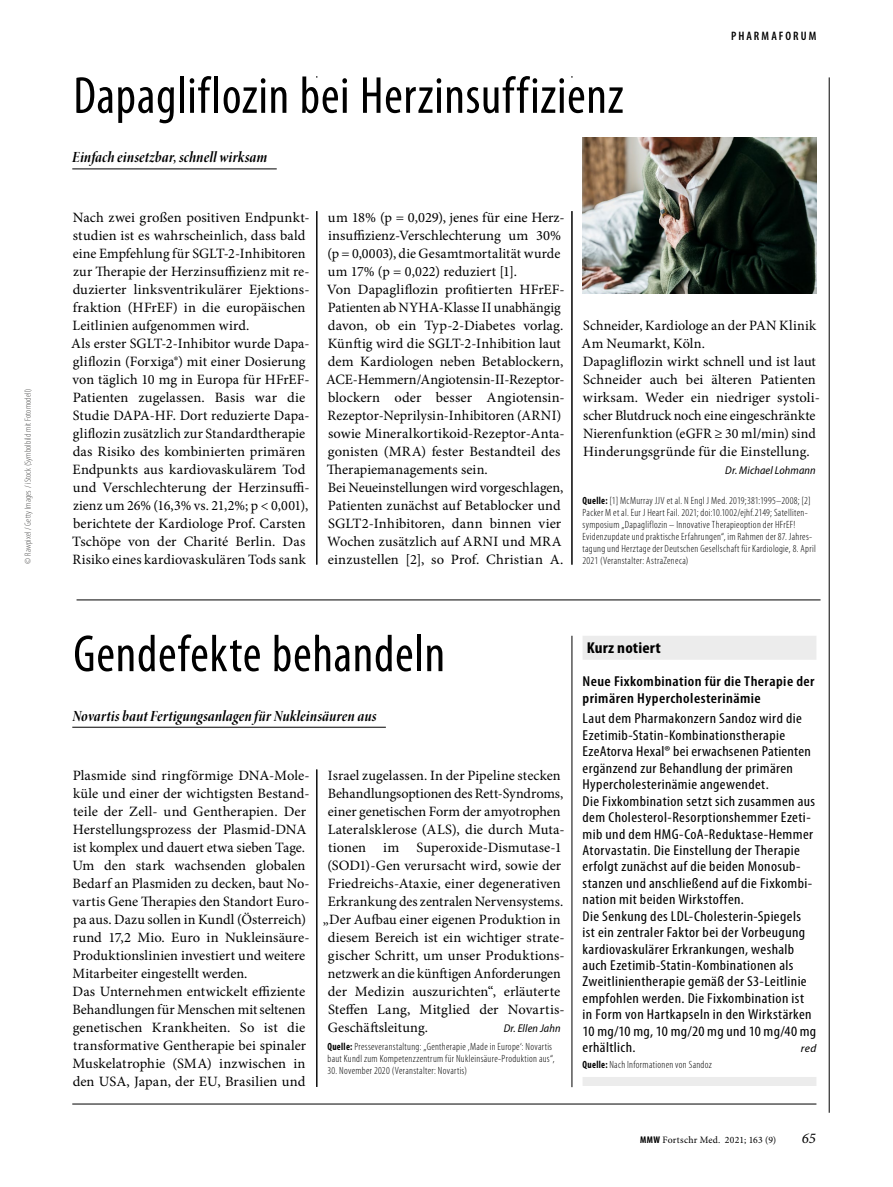
<style>
.page{position:relative;width:893px;height:1187px;background:#fff}
.page>*{position:absolute;margin:0;border:0;box-sizing:border-box;transform-origin:0 0}
.Title_klein{font:condensed 52.5px "Myriad Pro";letter-spacing:.015em;color:#000}
.SuperTitle_1Pharma{font:15.75px "Minion Pro Bold Cn It Disp";letter-spacing:.005em;color:#000}
.NoXML_Kurz_notiert{font:700 condensed 15.75px "Myriad Pro";letter-spacing:.01em;color:#000;scale:1.1 1}
.t1{font:italic 14.85px "Minion Pro";color:#000}
.Para_Kurz_notiert{font:condensed 14.4px/16.5px "Myriad Pro";letter-spacing:.025em;color:#000;scale:1.1 1}
.Title_Kurz_notiert{font:600 condensed 14.4px/16.5px "Myriad Pro";letter-spacing:.03em;color:#000;scale:1.1 1}
.Para_x{font:14.25px/18px "Minion Pro";letter-spacing:.005em;color:#000}
.t2{font:600 condensed 12.3px "Myriad Pro";letter-spacing:.165em;color:#000}
.Para_x-2{font:italic semi-condensed 11.25px "Myriad Pro";letter-spacing:.01em;color:#000}
.Para_Kurz_notiert-2{font:italic semi-condensed 11.25px "Myriad Pro";color:#000;scale:1.1 1}
.Source_x{font:300 condensed 10.5px/12px "Myriad Pro";letter-spacing:.03em;color:#000}
.Source_BoxLine{font:300 condensed 10.5px "Myriad Pro";letter-spacing:.03em;color:#000}
.t3{font:9.75px "Minion Pro";letter-spacing:.02em;color:#000}
.Image_Source_x{font:300 condensed 9px "Myriad Pro";letter-spacing:.02em;color:#4d4d4c}
.s1{font-weight:700}
.s2{font-family:"Myriad Pro";font-weight:700;font-stretch:condensed}
</style>
<div class="page">
<hr style="left:572px;top:635px;width:1px;height:452px;background:#000">
<hr style="left:829px;top:77px;width:1px;height:1035px;background:#000">
<hr style="left:77px;top:599px;width:743px;height:1px;background:#000">
<hr style="left:72px;top:1103px;width:744px;height:1px;background:#000">
<div style="left:583px;top:635px;width:233px;height:24px;background:#ececec"></div>
<div style="left:583px;top:1076px;width:233px;height:9px;background:#ececec"></div>
<hr style="left:72px;top:727px;width:314px;height:1px;background:#000">
<hr style="left:317px;top:769px;width:1px;height:317px;background:#000">
<hr style="left:72px;top:169px;width:205px;height:1px;background:#000">
<hr style="left:317px;top:211px;width:1px;height:353px;background:#000">
<hr style="left:572px;top:211px;width:1px;height:353px;background:#000">
<img style="left:583px;top:138px;width:233px;height:155px">
<p class="Image_Source_x" style="left:23px;top:563px;width:177px;rotate:-90deg">© Rawpixel / Getty Images / iStock (Symbolbild mit Fotomodell)</p>
<p class="Title_klein" style="left:73px;top:64px;width:552px">Dapagliflozin bei Herzinsuffizienz</p>
<p class="SuperTitle_1Pharma" style="left:72px;top:148px;width:196px">Einfach einsetzbar, schnell wirksam</p>
<p class="t2" style="left:731px;top:29px;width:87px">PHARMAFORUM</p>
<p class="Para_x" style="left:73px;top:208px;width:239px">Nach zwei großen positiven Endpunkt&shy;studien ist es wahrscheinlich, dass bald eine Empfehlung für SGLT-2-Inhibitoren zur Therapie der Herzinsuffizienz mit re&shy;duzierter linksventrikulärer Ejektions&shy;fraktion (HFrEF) in die europäischen Leitlinien aufgenommen wird.</p>
<p class="Para_x" style="left:71px;top:334px;width:240px">Als erster SGLT-2-Inhibitor wurde Dapa&shy;gliflozin (Forxiga®) mit einer Dosierung von täglich 10 mg in Europa für HFrEF-Patienten zugelassen. Basis war die Studie DAPA-HF. Dort reduzierte Dapa&shy;gliflozin zusätzlich zur Standardtherapie das Risiko des kombinierten primären Endpunkts aus kardiovaskulärem Tod und Verschlechterung der Herzinsuf-fi&shy;zienz um 26% (16,3% vs. 21,2%; p &lt; 0,001), berichtete der Kardiologe Prof. Carsten Tschöpe von der Charité Berlin. Das Risiko eines kardiovaskulären Tods sank</p>
<p class="Para_x" style="left:327px;top:208px;width:239px">um 18% (p = 0,029), jenes für eine Herz&shy;insuffizienz-Verschlechterung um 30% (p = 0,0003), die Gesamtmortalität wurde um 17% (p = 0,022) reduziert [1].</p>
<p class="Para_x" style="left:326px;top:280px;width:240px">Von Dapagliflozin profitierten HFrEF-Patienten ab NYHA-Klasse II unabhängig davon, ob ein Typ-2-Diabetes vorlag.<br>Künftig wird die SGLT-2-Inhibition laut dem Kardiologen neben Betablockern, ACE-Hemmern/Angiotensin-II-Rezeptor&shy;blockern oder besser Angiotensin-Rezeptor-Neprilysin-Inhibitoren (ARNI) sowie Mineralkortikoid-Rezeptor-Anta&shy;gonisten (MRA) fester Bestandteil des Therapiemanagements sein.</p>
<p class="Para_x" style="left:327px;top:478px;width:238px">Bei Neueinstellungen wird vorgeschlagen, Patienten zunächst auf Betablocker und SGLT2-Inhibitoren, dann binnen vier Wochen zusätzlich auf ARNI und MRA einzustellen [2], so Prof. Christian A.</p>
<p class="Para_x" style="left:581px;top:316px;width:236px">Schneider, Kardiologe an der PAN Klinik<br>Am Neumarkt, Köln.</p>
<p class="Para_x" style="left:583px;top:352px;width:239px">Dapagliflozin wirkt schnell und ist laut Schneider auch bei älteren Patienten wirksam. Weder ein niedriger systoli&shy;scher Blutdruck noch eine eingeschränkte Nierenfunktion (eGFR ≥ 30 ml/min) sind Hinderungsgründe für die Einstellung.</p>
<p class="Para_x-2" style="left:725px;top:464px;width:92px">Dr. Michael Lohmann</p>
<p class="Source_x" style="left:583px;top:494px;width:235px"><span class="s1">Quelle:</span> [1] McMurray JJV et al. N Engl J Med. 2019;381:1995–2008; [2] Packer M et al. Eur J Heart Fail. 2021; doi:10.1002/ejhf.2149; Satelliten&shy;symposium „Dapagliflozin – Innovative Therapieoption der HFrEF!<br>Evidenzupdate und praktische Erfahrungen“, im Rahmen der 87. Jahres&shy;tagung und Herztage der Deutschen Gesellschaft für Kardiologie, 8. April</p>
<p class="Source_x" style="left:583px;top:554px;width:107px">2021 (Veranstalter: AstraZeneca)</p>
<p class="Title_klein" style="left:73px;top:622px;width:373px">Gendefekte behandeln</p>
<p class="SuperTitle_1Pharma" style="left:72px;top:706px;width:306px">Novartis baut Fertigungsanlagen für Nukleinsäuren aus</p>
<p class="Para_x" style="left:73px;top:766px;width:238px">Plasmide sind ringförmige DNA-Mole&shy;küle und einer der wichtigsten Bestand&shy;teile der Zell- und Gentherapien. Der Herstellungsprozess der Plasmid-DNA ist komplex und dauert etwa sieben Tage.</p>
<p class="Para_x" style="left:72px;top:856px;width:239px">Um den stark wachsenden globalen Bedarf an Plasmiden zu decken, baut No&shy;vartis Gene Therapies den Standort Euro&shy;pa aus. Dazu sollen in Kundl (Österreich) rund 17,2 Mio. Euro in Nukleinsäure-Produktionslinien investiert und weitere Mitarbeiter eingestellt werden.</p>
<p class="Para_x" style="left:72px;top:982px;width:235px;text-align:justify">Das Unternehmen entwickelt effiziente Behandlungen für Menschen mit seltenen genetischen Krankheiten. So ist die transformative Gentherapie bei spinaler Muskelatrophie (SMA) inzwischen in den USA, Japan, der EU, Brasilien und</p>
<p class="Para_x" style="left:327px;top:766px;width:237px">Israel zugelassen. In der Pipeline stecken Behandlungsoptionen des Rett-Syndroms, einer genetischen Form der amyotrophen Lateralsklerose (ALS), die durch Muta&shy;tionen im Superoxide-Dismutase-1 (SOD1)-Gen verursacht wird, sowie der Friedreichs-Ataxie, einer degenerativen Erkrankung des zentralen Nervensystems.</p>
<p class="Para_x" style="left:328px;top:910px;width:238px;text-indent:-5px">„Der Aufbau einer eigenen Produktion in diesem Bereich ist ein wichtiger strate&shy;gischer Schritt, um unser Produktions&shy;netzwerk an die künftigen Anforderungen der Medizin auszurichten“, erläuterte Steffen Lang, Mitglied der Novartis-Geschäftsleitung.</p>
<p class="Para_x-2" style="left:504px;top:1022px;width:58px">Dr. Ellen Jahn</p>
<p class="Source_x" style="left:327px;top:1040px;width:229px"><span class="s1">Quelle:</span> Presseveranstaltung: „Gentherapie ‚Made in Europe‘: Novartis baut Kundl zum Kompetenzzentrum für Nukleinsäure-Produktion aus“,</p>
<p class="Source_x" style="left:327px;top:1064px;width:141px">30. November 2020 (Veranstalter: Novartis)</p>
<p class="NoXML_Kurz_notiert" style="left:587px;top:637px;width:69px">Kurz notiert</p>
<p class="Title_Kurz_notiert" style="left:583px;top:673px;width:212px">Neue Fixkombination für die Therapie der primären Hypercholesterinämie</p>
<p class="Para_Kurz_notiert" style="left:583px;top:710px;width:214px">Laut dem Pharmakonzern Sandoz wird die Ezetimib-Statin-Kombinationstherapie EzeAtorva Hexal® bei erwachsenen Patienten ergänzend zur Behandlung der primären Hypercholesterinämie angewendet.<br>Die Fixkombination setzt sich zusammen aus dem Cholesterol-Resorptionshemmer Ezeti&shy;mib und dem HMG-CoA-Reduktase-Hemmer Atorvastatin. Die Einstellung der Therapie erfolgt zunächst auf die beiden Monosub&shy;stanzen und anschließend auf die Fixkombi&shy;nation mit beiden Wirkstoffen.<br>Die Senkung des LDL-Cholesterin-Spiegels ist ein zentraler Faktor bei der Vorbeugung kardiovaskulärer Erkrankungen, weshalb auch Ezetimib-Statin-Kombinationen als Zweitlinientherapie gemäß der S3-Leitlinie empfohlen werden. Die Fixkombination ist in Form von Hartkapseln in den Wirkstärken 10 mg/10 mg, 10 mg/20 mg und 10 mg/40 mg erhältlich.</p>
<p class="Para_Kurz_notiert-2" style="left:801px;top:1042px;width:16px">red</p>
<p class="Source_BoxLine" style="left:583px;top:1059px;width:131px"><span class="s1">Quelle:</span> Nach Informationen von Sandoz</p>
<p class="t3" style="left:640px;top:1132px;width:138px"><span class="s2">MMW</span> Fortschr Med. 2021; 163 (9)</p>
<p class="t1" style="left:802px;top:1128px;width:16px">65</p>
</div>
